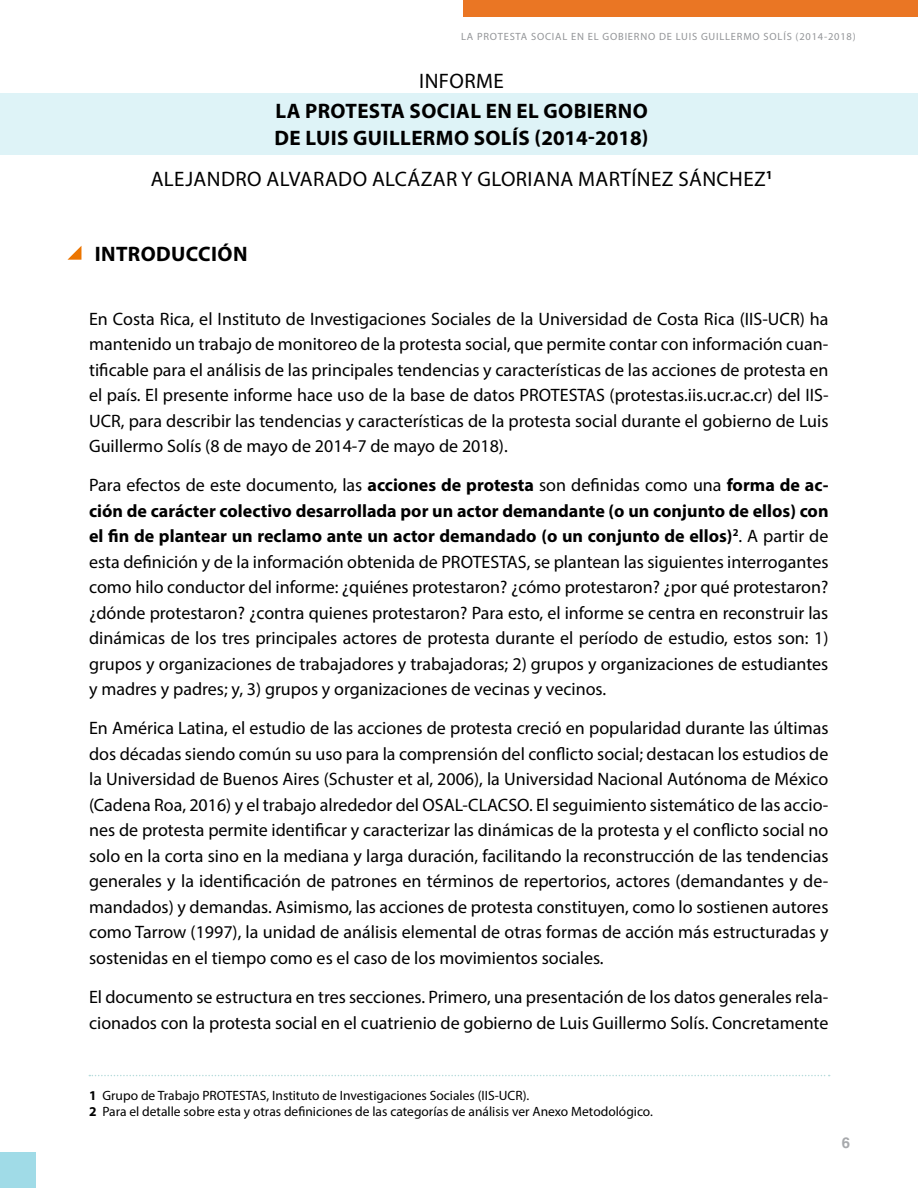
<style>
.page{position:relative;width:918px;height:1188px;background:#fff}
.page>*{position:absolute;margin:0;border:0;box-sizing:border-box;transform-origin:0 0}
.t1{font:700 21px/27px "Myriad Pro";letter-spacing:.02em;color:#000}
.t2{font:21px "Myriad Pro";letter-spacing:.02em;color:#000}
.t3{font:18px/25.5px "Myriad Pro";color:#000;text-align:justify}
.t4{font:700 15px "Helvetica LT Std";color:#a7a9ac}
.t5{font:13.5px/16.2px "Myriad Pro";color:#000}
.t6{font:10.5px "Myriad Pro";letter-spacing:.075em;color:#939598}
.s1{font-weight:700}
</style>
<div class="page">
<div style="left:0;top:1152px;width:36px;height:36px;background:#a0dbe7"></div>
<div style="left:463px;top:0;width:455px;height:17px;background:#ea7624"></div>
<div style="left:0;top:94px;width:918px;height:61px;background:#def3f7"></div>
<svg style="left:68px;top:246px;width:13px;height:14px"></svg>
<svg style="left:89px;top:1075px;width:741px;height:1px"></svg>
<p class="t6" style="left:461px;top:30px;width:396px">LA PROTESTA SOCIAL EN EL GOBIERNO DE LUIS GUILLERMO SOLÍS (2014-2018)</p>
<p class="t2" style="left:419px;top:68px;width:86px">INFORME</p>
<p class="t1" style="left:275px;top:97px;width:375px">LA PROTESTA SOCIAL EN EL GOBIERNO<br>DE LUIS GUILLERMO SOLÍS (2014-2018)</p>
<p class="t2" style="left:151px;top:166px;width:624px">ALEJANDRO ALVARADO ALCÁZAR Y GLORIANA MARTÍNEZ SÁNCHEZ<sup>1</sup></p>
<p class="t1" style="left:95px;top:239px;width:154px">INTRODUCCIÓN</p>
<p class="t3" style="left:89px;top:306px;width:741px">En Costa Rica, el Instituto de Investigaciones Sociales de la Universidad de Costa Rica (IIS-UCR) ha mantenido un trabajo de monitoreo de la protesta social, que permite contar con información cuan&shy;tificable para el análisis de las principales tendencias y características de las acciones de protesta en el país. El presente informe hace uso de la base de datos PROTESTAS (protestas.iis.ucr.ac.cr) del IIS-UCR, para describir las tendencias y características de la protesta social durante el gobierno de Luis Guillermo Solís (8 de mayo de 2014-7 de mayo de 2018).</p>
<p class="t3" style="left:89px;top:472px;width:741px">Para efectos de este documento, las <span class="s1">acciones de protesta</span> son definidas como una <span class="s1">forma de ac&shy;ción de carácter colectivo desarrollada por un actor demandante (o un conjunto de ellos) con el fin de plantear un reclamo ante un actor demandado (o un conjunto de ellos)</span><sup>2</sup>. A partir de esta definición y de la información obtenida de PROTESTAS, se plantean las siguientes interrogantes como hilo conductor del informe: ¿quiénes protestaron? ¿cómo protestaron? ¿por qué protestaron? ¿dónde protestaron? ¿contra quienes protestaron? Para esto, el informe se centra en reconstruir las dinámicas de los tres principales actores de protesta durante el período de estudio, estos son: 1) grupos y organizaciones de trabajadores y trabajadoras; 2) grupos y organizaciones de estudiantes y madres y padres; y, 3) grupos y organizaciones de vecinas y vecinos.</p>
<p class="t3" style="left:89px;top:715px;width:741px">En América Latina, el estudio de las acciones de protesta creció en popularidad durante las últimas dos décadas siendo común su uso para la comprensión del conflicto social; destacan los estudios de la Universidad de Buenos Aires (Schuster et al, 2006), la Universidad Nacional Autónoma de México (Cadena Roa, 2016) y el trabajo alrededor del OSAL-CLACSO. El seguimiento sistemático de las accio&shy;nes de protesta permite identificar y caracterizar las dinámicas de la protesta y el conflicto social no solo en la corta sino en la mediana y larga duración, facilitando la reconstrucción de las tendencias generales y la identificación de patrones en términos de repertorios, actores (demandantes y de&shy;mandados) y demandas. Asimismo, las acciones de protesta constituyen, como lo sostienen autores como Tarrow (1997), la unidad de análisis elemental de otras formas de acción más estructuradas y sostenidas en el tiempo como es el caso de los movimientos sociales.</p>
<p class="t3" style="left:89px;top:984px;width:741px">El documento se estructura en tres secciones. Primero, una presentación de los datos generales rela&shy;cionados con la protesta social en el cuatrienio de gobierno de Luis Guillermo Solís. Concretamente</p>
<p class="t5" style="left:89px;top:1087px;width:565px"><span class="s1">1</span> Grupo de Trabajo PROTESTAS, Instituto de Investigaciones Sociales (IIS-UCR).<br><span class="s1">2</span> Para el detalle sobre esta y otras definiciones de las categorías de análisis ver Anexo Metodológico.</p>
<p class="t4" style="left:842px;top:1133px;width:10px">6</p>
</div>
